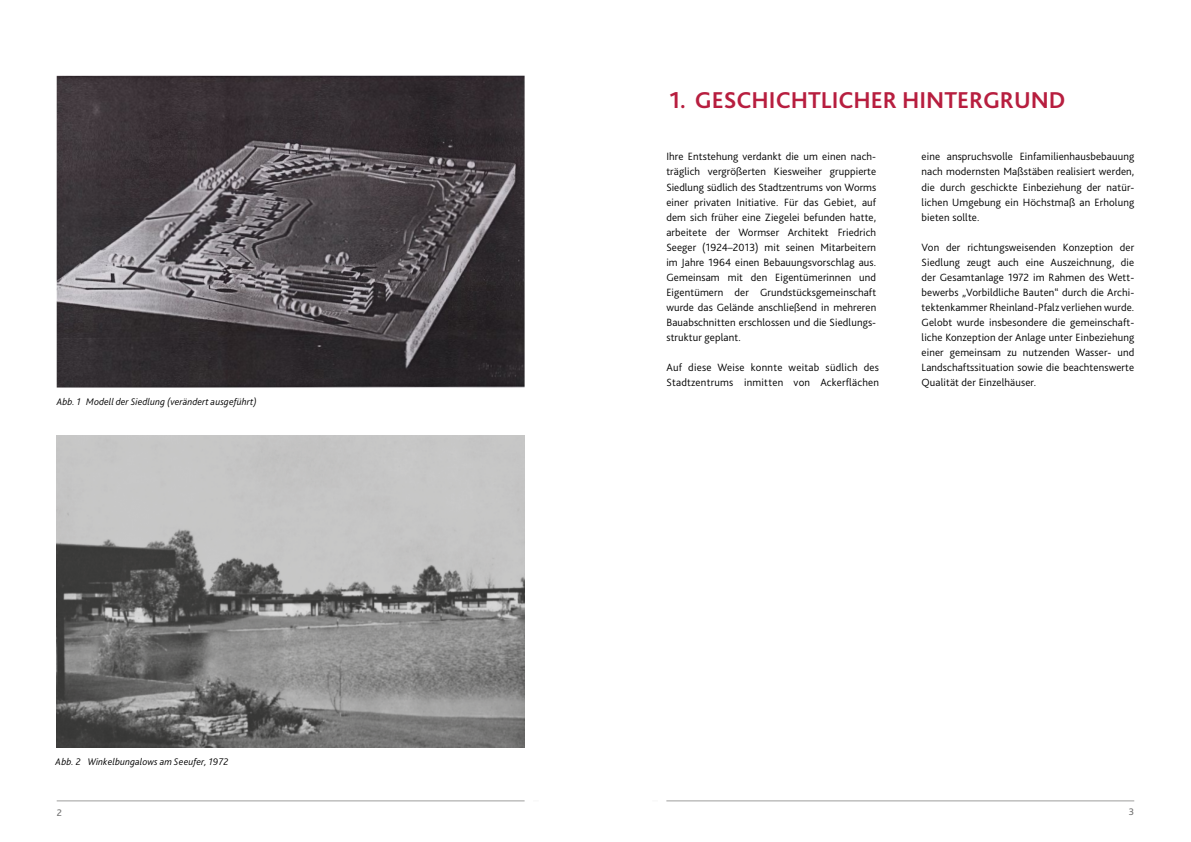
<style>
.page{position:relative;width:1191px;height:842px;background:#fff}
.page>*{position:absolute;margin:0;border:0;box-sizing:border-box;transform-origin:0 0}
.t1{font:700 24px "Bliss 2";color:#b71e3f}
.fliess_DL_11_15_066{font:300 11px/15.1px "Bliss 2";letter-spacing:.01em;color:#000;text-align:justify}
.t2{font:italic 300 10px "Bliss 2";letter-spacing:.01em;color:#000}
.t3{font:10px "Bliss 2";color:#6f6f6f}
</style>
<div class="page">
<hr style="left:57px;top:800px;width:467px;height:1px;background:#9d9d9c">
<hr style="left:666px;top:800px;width:468px;height:1px;background:#9d9d9c">
<img style="left:57px;top:76px;width:467px;height:311px">
<img style="left:57px;top:435px;width:467px;height:312px">
<p class="t1" style="left:669px;top:85px;width:398px">1. GESCHICHTLICHER HINTERGRUND</p>
<p class="t2" style="left:57px;top:395px;width:201px">Abb. 1 Modell der Siedlung (verändert ausgeführt)</p>
<p class="t2" style="left:56px;top:755px;width:174px">Abb. 2 Winkelbungalows am Seeufer, 1972</p>
<p class="fliess_DL_11_15_066" style="left:666px;top:149px;width:211px">Ihre Entstehung verdankt die um einen nach&shy;träglich vergrößerten Kiesweiher gruppierte Siedlung südlich des Stadtzentrums von Worms einer privaten Initiative. Für das Gebiet, auf dem sich früher eine Ziegelei befunden hatte, arbeitete der Wormser Architekt Friedrich Seeger (1924–2013) mit seinen Mitarbeitern im Jahre 1964 einen Bebauungsvorschlag aus.<br>Gemeinsam mit den Eigentümerinnen und Eigentümern der Grundstücksgemeinschaft wurde das Gelände anschließend in mehreren Bauabschnitten erschlossen und die Siedlungs&shy;struktur geplant.</p>
<p class="fliess_DL_11_15_066" style="left:666px;top:360px;width:214px">Auf diese Weise konnte weitab südlich des<br>Stadtzentrums inmitten von Ackerflächen</p>
<p class="fliess_DL_11_15_066" style="left:921px;top:149px;width:214px">eine anspruchsvolle Einfamilienhausbebauung nach modernsten Maßstäben realisiert werden, die durch geschickte Einbeziehung der natür&shy;lichen Umgebung ein Höchstmaß an Erholung bieten sollte.</p>
<p class="fliess_DL_11_15_066" style="left:921px;top:239px;width:214px">Von der richtungsweisenden Konzeption der Siedlung zeugt auch eine Auszeichnung, die der Gesamtanlage 1972 im Rahmen des Wett&shy;bewerbs „Vorbildliche Bauten“ durch die Archi&shy;tektenkammer Rheinland-Pfalz verliehen wurde.<br>Gelobt wurde insbesondere die gemeinschaft&shy;liche Konzeption der Anlage unter Einbeziehung einer gemeinsam zu nutzenden Wasser- und Landschaftssituation sowie die beachtenswerte Qualität der Einzelhäuser.</p>
<p class="t3" style="left:57px;top:806px;width:7px">2</p>
<p class="t3" style="left:1128px;top:805px;width:7px">3</p>
</div>
